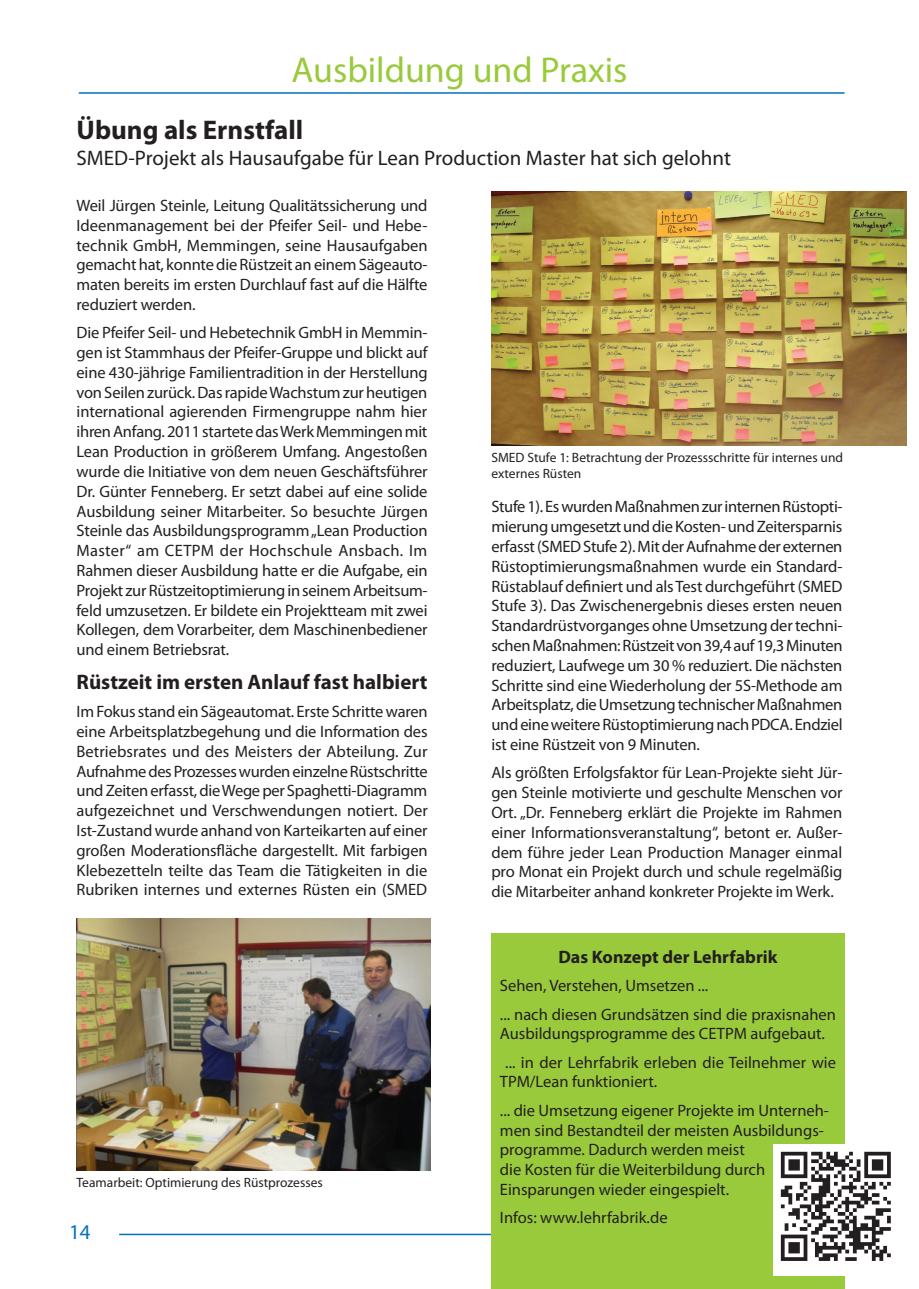
<style>
.page{position:relative;width:919px;height:1289px;background:#fff}
.page>*{position:absolute;margin:0;border:0;box-sizing:border-box;transform-origin:0 0}
.t1{font:36px "Myriad Pro";color:#99ca3b}
.t2{font:700 27px "Myriad Pro";color:#231f20}
.t3{font:21px "Myriad Pro";color:#231f20}
.t4{font:700 21px "Myriad Pro";color:#231f20}
.t5{font:21px "Myriad Pro";color:#0072bc}
.t6{font:700 18px "Myriad Pro";color:#231f20}
.t7{font:16.5px/19.8px "Myriad Pro";color:#231f20;text-align:justify}
.t8{font:13.5px/16.2px "Myriad Pro";color:#231f20}
</style>
<div class="page">
<hr style="left:79px;top:92px;width:765px;height:2px;background:#0072bc">
<hr style="left:119px;top:1233px;width:723px;height:2px;background:#0072bc">
<div style="left:491px;top:933px;width:353px;height:355px;background:#99ca3b"></div>
<img style="left:491px;top:191px;width:415px;height:254px">
<img style="left:77px;top:918px;width:353px;height:251px">
<img style="left:773px;top:1144px;width:118px;height:131px">
<p class="t1" style="left:291px;top:48px;width:337px">Ausbildung und Praxis</p>
<p class="t2" style="left:77px;top:113px;width:228px">Übung als Ernstfall</p>
<p class="t3" style="left:77px;top:144px;width:655px">SMED-Projekt als Hausaufgabe für Lean Production Master hat sich gelohnt</p>
<p class="t7" style="left:77px;top:195px;width:352px">Weil Jürgen Steinle, Leitung Qualitätssicherung und Ideenmanagement bei der Pfeifer Seil- und Hebe&shy;technik GmbH, Memmingen, seine Hausaufgaben gemacht hat, konnte die Rüstzeit an einem Sägeauto&shy;maten bereits im ersten Durchlauf fast auf die Hälfte reduziert werden.</p>
<p class="t7" style="left:77px;top:322px;width:353px">Die Pfeifer Seil- und Hebetechnik GmbH in Memmin&shy;gen ist Stammhaus der Pfeifer-Gruppe und blickt auf eine 430-jährige Familientradition in der Herstellung von Seilen zurück. Das rapide Wachstum zur heutigen international agierenden Firmengruppe nahm hier ihren Anfang. 2011 startete das Werk Memmingen mit Lean Production in größerem Umfang. Angestoßen wurde die Initiative von dem neuen Geschäftsführer Dr. Günter Fenneberg. Er setzt dabei auf eine solide Ausbildung seiner Mitarbeiter. So besuchte Jürgen Steinle das Ausbildungsprogramm „Lean Production Master“ am CETPM der Hochschule Ansbach. Im Rahmen dieser Ausbildung hatte er die Aufgabe, ein Projekt zur Rüstzeitoptimierung in seinem Arbeitsum&shy;feld umzusetzen. Er bildete ein Projektteam mit zwei Kollegen, dem Vorarbeiter, dem Maschinenbediener und einem Betriebsrat.</p>
<p class="t4" style="left:77px;top:668px;width:352px">Rüstzeit im ersten Anlauf fast halbiert</p>
<p class="t7" style="left:77px;top:701px;width:353px">Im Fokus stand ein Sägeautomat. Erste Schritte waren eine Arbeitsplatzbegehung und die Information des Betriebsrates und des Meisters der Abteilung. Zur Aufnahme des Prozesses wurden einzelne Rüstschritte und Zeiten erfasst, die Wege per Spaghetti-Diagramm aufgezeichnet und Verschwendungen notiert. Der Ist-Zustand wurde anhand von Karteikarten auf einer großen Moderationsfläche dargestellt. Mit farbigen Klebezetteln teilte das Team die Tätigkeiten in die Rubriken internes und externes Rüsten ein (SMED</p>
<p class="t8" style="left:77px;top:1173px;width:248px">Teamarbeit: Optimierung des Rüstprozesses</p>
<p class="t5" style="left:69px;top:1218px;width:23px">14</p>
<p class="t8" style="left:491px;top:449px;width:353px">SMED Stufe 1: Betrachtung der Prozessschritte für internes und externes Rüsten</p>
<p class="t7" style="left:491px;top:496px;width:353px">Stufe 1). Es wurden Maßnahmen zur internen Rüstopti&shy;mierung umgesetzt und die Kosten- und Zeitersparnis erfasst (SMED Stufe 2). Mit der Aufnahme der externen Rüstoptimierungsmaßnahmen wurde ein Standard-Rüstablauf definiert und als Test durchgeführt (SMED Stufe 3). Das Zwischenergebnis dieses ersten neuen Standardrüstvorganges ohne Umsetzung der techni&shy;schen Maßnahmen: Rüstzeit von 39,4 auf 19,3 Minuten reduziert, Laufwege um 30 % reduziert. Die nächsten Schritte sind eine Wiederholung der 5S-Methode am Arbeitsplatz, die Umsetzung technischer Maßnahmen und eine weitere Rüstoptimierung nach PDCA. Endziel ist eine Rüstzeit von 9 Minuten.</p>
<p class="t7" style="left:491px;top:762px;width:352px">Als größten Erfolgsfaktor für Lean-Projekte sieht Jür&shy;gen Steinle motivierte und geschulte Menschen vor Ort. „Dr. Fenneberg erklärt die Projekte im Rahmen einer Informationsveranstaltung“, betont er. Außer&shy;dem führe jeder Lean Production Manager einmal pro Monat ein Projekt durch und schule regelmäßig die Mitarbeiter anhand konkreter Projekte im Werk.</p>
<p class="t6" style="left:558px;top:945px;width:221px">Das Konzept der Lehrfabrik</p>
<p class="t7" style="left:500px;top:975px;width:210px">Sehen, Verstehen, Umsetzen ...</p>
<p class="t7" style="left:500px;top:1003px;width:337px">... nach diesen Grundsätzen sind die praxisnahen<br>Ausbildungsprogramme des CETPM aufgebaut.</p>
<p class="t7" style="left:500px;top:1051px;width:337px;text-indent:5px">... in der Lehrfabrik erleben die Teilnehmer wie<br>TPM/Lean funktioniert.</p>
<p class="t7" style="left:500px;top:1099px;width:330px;text-align:left">... die Umsetzung eigener Projekte im Unterneh&shy;men sind Bestandteil der meisten Ausbildungs&shy;programme. Dadurch werden meist<br>die Kosten für die Weiterbildung durch Einsparungen wieder eingespielt.</p>
<p class="t7" style="left:500px;top:1207px;width:169px">Infos: www.lehrfabrik.de</p>
</div>
